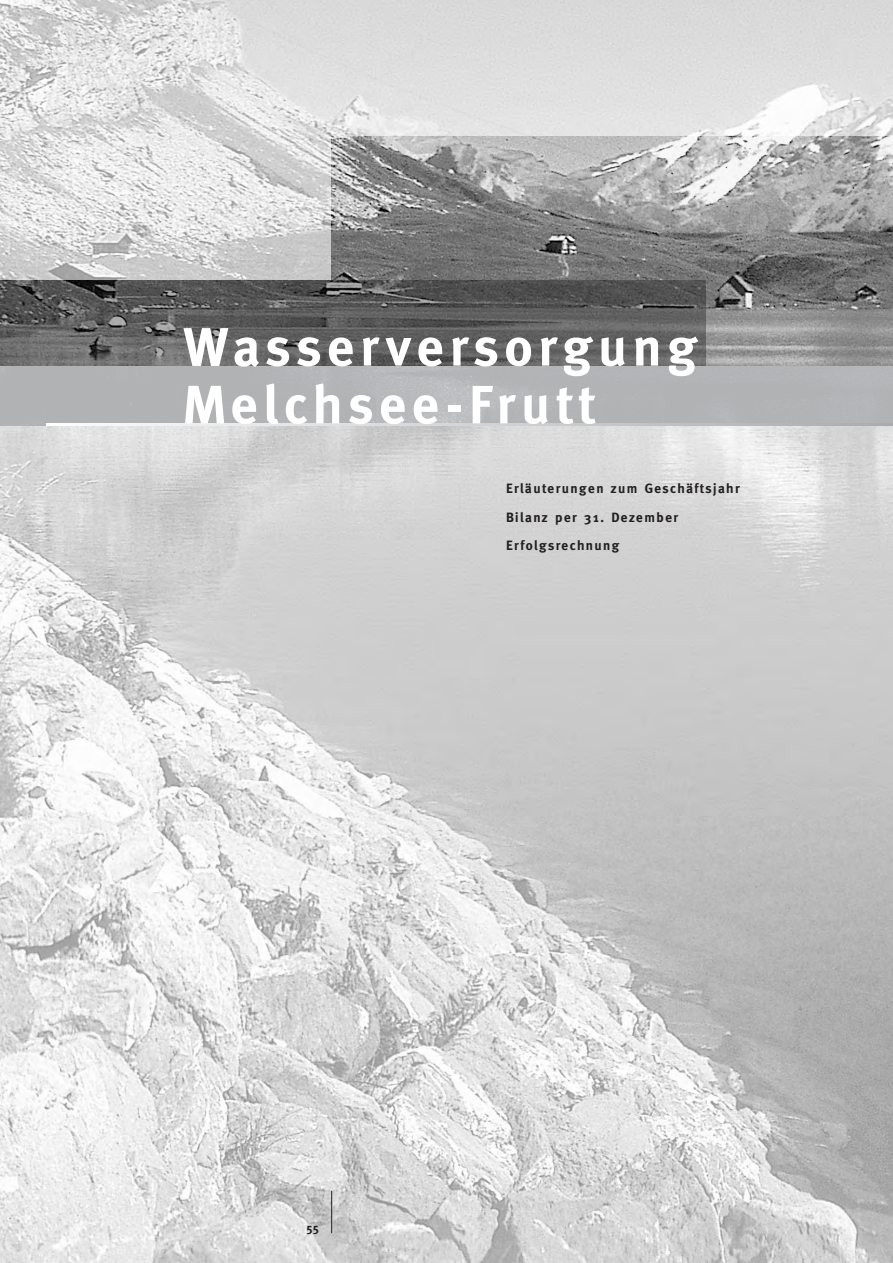
<style>
.page{position:relative;width:893px;height:1263px;background:#fff}
.page>*{position:absolute;margin:0;border:0;box-sizing:border-box;transform-origin:0 0}
.t1{font:700 54px/57.8px "Meta";letter-spacing:.105em;color:#fff}
.t2{font:700 13.5px/28.5px "Meta";letter-spacing:.105em;color:#231f20}
.t3{font:700 12px "Meta";color:#231f20}
</style>
<div class="page">
<img style="left:0;top:0;width:893px;height:1263px">
<div style="left:0;top:366px;width:893px;height:59px;background:#b1b3b5"></div>
<img style="left:332px;top:136px;width:561px;height:230px">
<svg style="left:47px;top:423px;width:846px;height:2px"></svg>
<img style="left:0;top:281px;width:706px;height:85px">
<hr style="left:331px;top:1191px;width:1px;height:42px;background:#231f20">
<h1 class="t1" style="left:183px;top:322px;width:516px">Wasserversorgung<br>Melchsee-Frutt</h1>
<p class="t2" style="left:506px;top:475px;width:235px">Erläuterungen zum Geschäftsjahr<br>Bilanz per 31. Dezember<br>Erfolgsrechnung</p>
<p class="t3" style="left:306px;top:1223px;width:14px">55</p>
</div>
